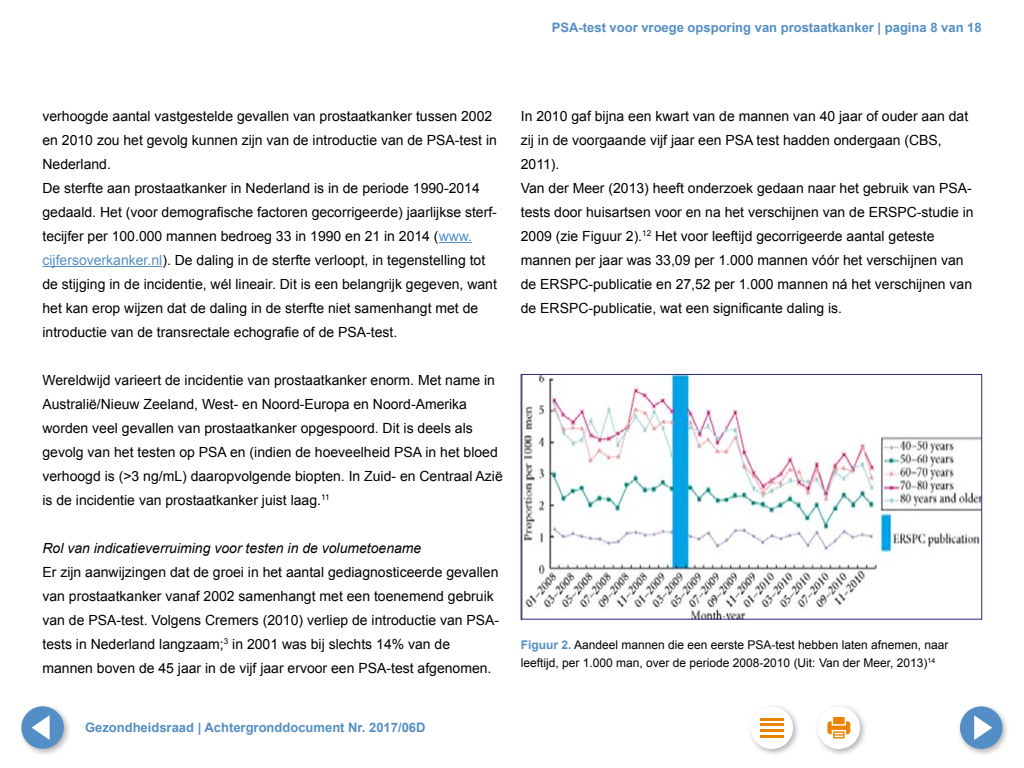
<style>
.page{position:relative;width:1024px;height:768px;background:#fff}
.page>*{position:absolute;margin:0;border:0;box-sizing:border-box;transform-origin:0 0}
.t1{font:14px/24px "Arial";color:#000}
.t2{font:italic 14px "Arial";color:#000}
.t3{font:700 13px "Arial";color:#548ec6}
.t4{font:12px/18px "Arial";color:#000}
.s1{color:#548ec6}
.s2{font-weight:700;color:#548ec6}
</style>
<div class="page">
<hr style="left:439px;top:242px;width:33px;height:1px;background:#548ec6">
<hr style="left:43px;top:266px;width:119px;height:1px;background:#548ec6">
<img style="left:523px;top:376px;width:457px;height:241px">
<div style="left:521px;top:374px;width:461px;height:245px;border:1px solid #292983"></div>
<div style="left:814px;top:703px;width:53px;height:53px;background:#000;opacity:.3"></div>
<div style="left:818px;top:707px;width:42px;height:42px;background:#fff;border-radius:50%"></div>
<svg style="left:827px;top:717px;width:23px;height:22px"></svg>
<div style="left:747px;top:703px;width:53px;height:53px;background:#000;opacity:.3"></div>
<div style="left:751px;top:707px;width:42px;height:42px;background:#fff;border-radius:50%"></div>
<hr style="left:760px;top:718px;width:24px;height:2px;background:#e98300">
<hr style="left:760px;top:724px;width:24px;height:2px;background:#e98300">
<hr style="left:760px;top:730px;width:24px;height:2px;background:#e98300">
<hr style="left:760px;top:735px;width:24px;height:2px;background:#e98300">
<div style="left:18px;top:703px;width:53px;height:53px;background:#000;opacity:.3"></div>
<div style="left:21px;top:706px;width:43px;height:43px;background:#548ec6;border-radius:50%"></div>
<svg style="left:32px;top:715px;width:18px;height:25px"></svg>
<div style="left:957px;top:703px;width:53px;height:53px;background:#000;opacity:.3"></div>
<div style="left:960px;top:706px;width:43px;height:43px;background:#548ec6;border-radius:50%"></div>
<svg style="left:974px;top:715px;width:18px;height:25px"></svg>
<p class="t3" style="left:552px;top:19px;width:431px">PSA-test voor vroege opsporing van prostaatkanker | pagina 8 van 18</p>
<p class="t1" style="left:43px;top:104px;width:456px">verhoogde aantal vastgestelde gevallen van prostaatkanker tussen 2002 en 2010 zou het gevolg kunnen zijn van de introductie van de PSA-test in Nederland.<br>De sterfte aan prostaatkanker in Nederland is in de periode 1990-2014 gedaald. Het (voor demografische factoren gecorrigeerde) jaarlijkse sterf&shy;tecijfer per 100.000 mannen bedroeg 33 in 1990 en 21 in 2014 (<span class="s1">www. cijfersoverkanker.nl</span>). De daling in de sterfte verloopt, in tegenstelling tot de stijging in de incidentie, wél lineair. Dit is een belangrijk gegeven, want het kan erop wijzen dat de daling in de sterfte niet samenhangt met de introductie van de transrectale echografie of de PSA-test.</p>
<p class="t1" style="left:43px;top:368px;width:462px">Wereldwijd varieert de incidentie van prostaatkanker enorm. Met name in Australië/Nieuw Zeeland, West- en Noord-Europa en Noord-Amerika worden veel gevallen van prostaatkanker opgespoord. Dit is deels als gevolg van het testen op PSA en (indien de hoeveelheid PSA in het bloed verhoogd is (&gt;3 ng/mL) daaropvolgende biopten. In Zuid- en Centraal Azië is de incidentie van prostaatkanker juist laag.<sup>11</sup></p>
<p class="t2" style="left:43px;top:539px;width:380px">Rol van indicatieverruiming voor testen in de volumetoename</p>
<p class="t1" style="left:43px;top:560px;width:458px">Er zijn aanwijzingen dat de groei in het aantal gediagnosticeerde gevallen van prostaatkanker vanaf 2002 samenhangt met een toenemend gebruik van de PSA-test. Volgens Cremers (2010) verliep de introductie van PSA&shy;tests in Nederland langzaam;<sup>3</sup> in 2001 was bij slechts 14% van de mannen boven de 45 jaar in de vijf jaar ervoor een PSA-test afgenomen.</p>
<p class="t1" style="left:521px;top:104px;width:454px">In 2010 gaf bijna een kwart van de mannen van 40 jaar of ouder aan dat zij in de voorgaande vijf jaar een PSA test hadden ondergaan (CBS, 2011).<br>Van der Meer (2013) heeft onderzoek gedaan naar het gebruik van PSA&shy;tests door huisartsen voor en na het verschijnen van de ERSPC-studie in 2009 (zie Figuur 2).<sup>12</sup> Het voor leeftijd gecorrigeerde aantal geteste mannen per jaar was 33,09 per 1.000 mannen vóór het verschijnen van de ERSPC-publicatie en 27,52 per 1.000 mannen ná het verschijnen van de ERSPC-publicatie, wat een significante daling is.</p>
<p class="t4" style="left:521px;top:636px;width:429px"><span class="s2">Figuur 2.</span> Aandeel mannen die een eerste PSA-test hebben laten afnemen, naar leeftijd, per 1.000 man, over de periode 2008-2010 (Uit: Van der Meer, 2013)<sup>14</sup></p>
<p class="t3" style="left:85px;top:719px;width:342px">Gezondheidsraad | Achtergronddocument Nr. 2017/06D</p>
</div>
